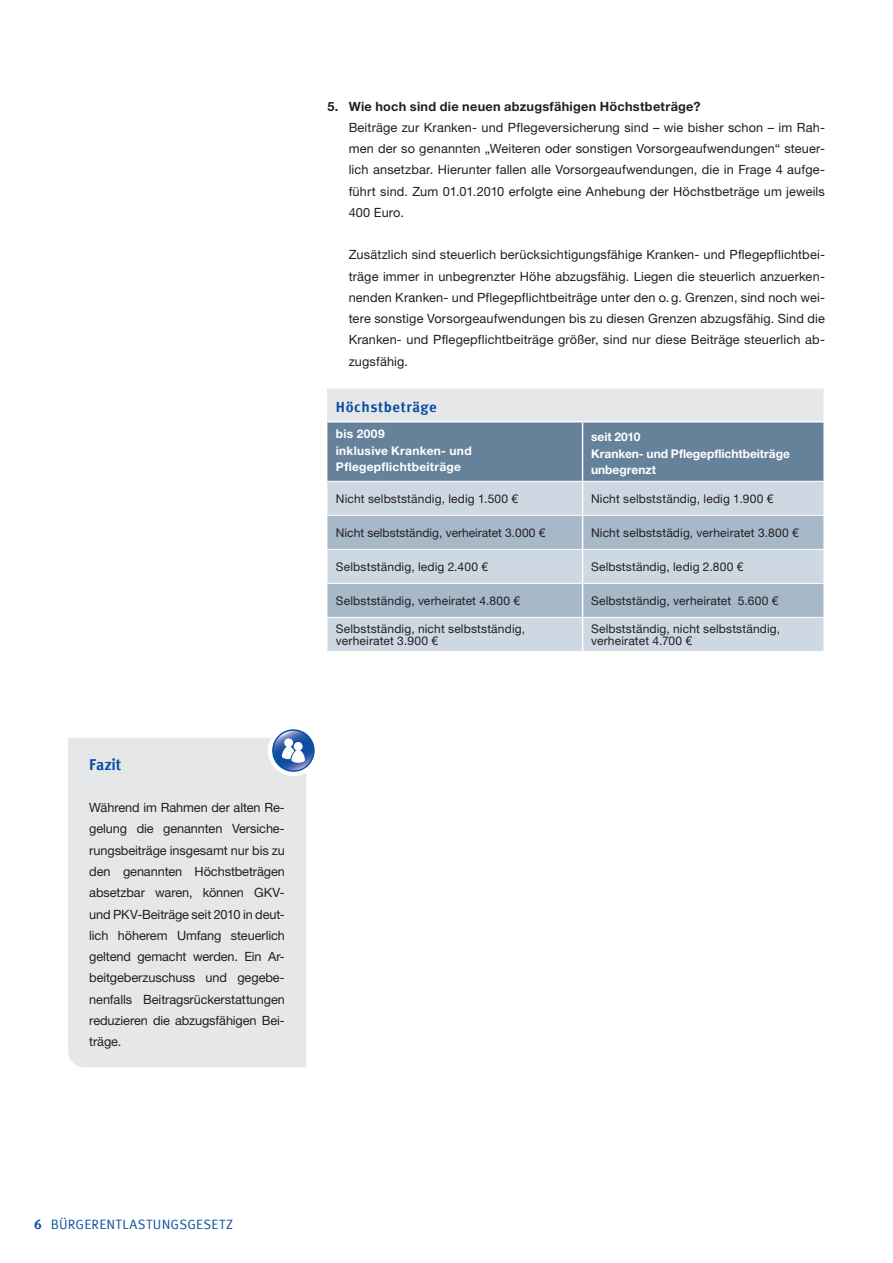
<style>
.page{position:relative;width:893px;height:1263px;background:#fff}
.page>*{position:absolute;margin:0;border:0;box-sizing:border-box;transform-origin:0 0}
.t1{font:700 15.75px "Meta Offc Pro";letter-spacing:-.015em;color:#0d4da1}
.t2{font:700 14.7px "Meta Offc Pro";letter-spacing:.04em;color:#0d4da1}
.t3{font:13.5px "Meta Offc Pro Norm";letter-spacing:.015em;color:#0d4da1}
.t4{font:12.75px/21.3px "Helvetica Neue LTW1 G";letter-spacing:.01em;color:#231f20;text-align:justify}
.t5{font:700 12.75px "Helvetica Neue LTW1 G";letter-spacing:.02em;color:#231f20}
.t6{font:12px/11.7px "Helvetica Neue LTW1 G";letter-spacing:.015em;color:#231f20}
.t7{font:700 12px/16.5px "Helvetica Neue LTW1 G";letter-spacing:.005em;color:#fff}
.t8{font:700 12px/16.5px "Helvetica Neue LTW1 G";letter-spacing:.025em;color:#fff}
.s1{font-family:"Meta Offc Pro";font-weight:700}
</style>
<div class="page">
<div style="left:327px;top:388px;width:497px;height:34px;background:#e6e7e9"></div>
<div style="left:327px;top:422px;width:496px;height:59px;background:#66829b"></div>
<div style="left:327px;top:482px;width:496px;height:169px;background:#ced8e2"></div>
<div style="left:327px;top:516px;width:496px;height:33px;background:#a7b8c9"></div>
<div style="left:327px;top:584px;width:496px;height:33px;background:#a7b8c9"></div>
<hr style="left:327px;top:515px;width:255px;height:1px;background:#fff">
<hr style="left:327px;top:549px;width:255px;height:1px;background:#fff">
<hr style="left:327px;top:583px;width:255px;height:1px;background:#fff">
<hr style="left:327px;top:617px;width:255px;height:1px;background:#fff">
<hr style="left:583px;top:549px;width:240px;height:1px;background:#fff">
<hr style="left:583px;top:515px;width:240px;height:1px;background:#fff">
<hr style="left:583px;top:583px;width:240px;height:1px;background:#fff">
<hr style="left:583px;top:617px;width:240px;height:1px;background:#fff">
<hr style="left:582px;top:482px;width:1px;height:33px;background:#fff">
<hr style="left:582px;top:515px;width:1px;height:34px;background:#fff">
<hr style="left:582px;top:549px;width:1px;height:34px;background:#fff">
<hr style="left:582px;top:583px;width:1px;height:34px;background:#fff">
<hr style="left:582px;top:617px;width:1px;height:34px;background:#fff">
<hr style="left:327px;top:421px;width:256px;height:1px;background:#fff">
<hr style="left:583px;top:421px;width:242px;height:1px;background:#fff">
<hr style="left:823px;top:388px;width:2px;height:33px;background:#fff">
<hr style="left:582px;top:422px;width:1px;height:59px;background:#fff">
<div style="left:68px;top:738px;width:238px;height:329px;background:#e6e7e9"></div>
<div style="left:268px;top:725px;width:51px;height:51px;background:#fff;border-radius:50%"></div>
<svg style="left:269px;top:729px;width:46px;height:43px"></svg>
<p class="t5" style="left:327px;top:98px;width:374px">5. Wie hoch sind die neuen abzugsfähigen Höchstbeträge?</p>
<p class="t4" style="left:349px;top:117px;width:478px">Beiträge zur Kranken- und Pflegeversicherung sind – wie bisher schon – im Rah&shy;men der so genannten „Weiteren oder sonstigen Vorsorgeaufwendungen“ steuer&shy;lich ansetzbar. Hierunter fallen alle Vorsorgeaufwendungen, die in Frage 4 aufge&shy;führt sind. Zum 01.01.2010 erfolgte eine Anhebung der Höchstbeträge um jeweils 400 Euro.</p>
<p class="t4" style="left:349px;top:244px;width:478px">Zusätzlich sind steuerlich berücksichtigungsfähige Kranken- und Pflegepflichtbei&shy;träge immer in unbegrenzter Höhe abzugsfähig. Liegen die steuerlich anzuerken&shy;nenden Kranken- und Pflegepflichtbeiträge unter den o.g. Grenzen, sind noch wei&shy;tere sonstige Vorsorgeaufwendungen bis zu diesen Grenzen abzugsfähig. Sind die Kranken- und Pflegepflichtbeiträge größer, sind nur diese Beiträge steuerlich ab&shy;zugsfähig.</p>
<p class="t2" style="left:336px;top:395px;width:102px">Höchstbeträge</p>
<p class="t8" style="left:336px;top:426px;width:137px">bis 2009<br>inklusive Kranken- und<br>Pflegepflichtbeiträge</p>
<p class="t7" style="left:591px;top:429px;width:200px">seit 2010<br>Kranken- und Pflegepflichtbeiträge unbegrenzt</p>
<p class="t6" style="left:336px;top:492px;width:184px">Nicht selbstständig, ledig 1.500 €</p>
<p class="t6" style="left:591px;top:492px;width:184px">Nicht selbstständig, ledig 1.900 €</p>
<p class="t6" style="left:336px;top:526px;width:211px">Nicht selbstständig, verheiratet 3.000 €</p>
<p class="t6" style="left:591px;top:526px;width:209px">Nicht selbststädig, verheiratet 3.800 €</p>
<p class="t6" style="left:336px;top:560px;width:154px">Selbstständig, ledig 2.400 €</p>
<p class="t6" style="left:591px;top:560px;width:154px">Selbstständig, ledig 2.800 €</p>
<p class="t6" style="left:336px;top:594px;width:186px">Selbstständig, verheiratet 4.800 €</p>
<p class="t6" style="left:591px;top:594px;width:189px">Selbstständig, verheiratet 5.600 €</p>
<p class="t6" style="left:336px;top:623px;width:191px">Selbstständig, nicht selbstständig, verheiratet 3.900 €</p>
<p class="t6" style="left:591px;top:623px;width:191px">Selbstständig, nicht selbstständig, verheiratet 4.700 €</p>
<p class="t1" style="left:89px;top:752px;width:34px">Fazit</p>
<p class="t4" style="left:89px;top:797px;width:197px">Während im Rahmen der alten Re&shy;gelung die genannten Versiche&shy;rungsbeiträge insgesamt nur bis zu den genannten Höchstbeträgen absetzbar waren, können GKV&shy;und PKV-Beiträge seit 2010 in deut&shy;lich höherem Umfang steuerlich geltend gemacht werden. Ein Ar&shy;beitgeberzuschuss und gegebe&shy;nenfalls Beitragsrückerstattungen reduzieren die abzugsfähigen Bei&shy;träge.</p>
<p class="t3" style="left:34px;top:1214px;width:201px"><span class="s1">6</span> BÜRGERENTLASTUNGSGESETZ</p>
</div>
